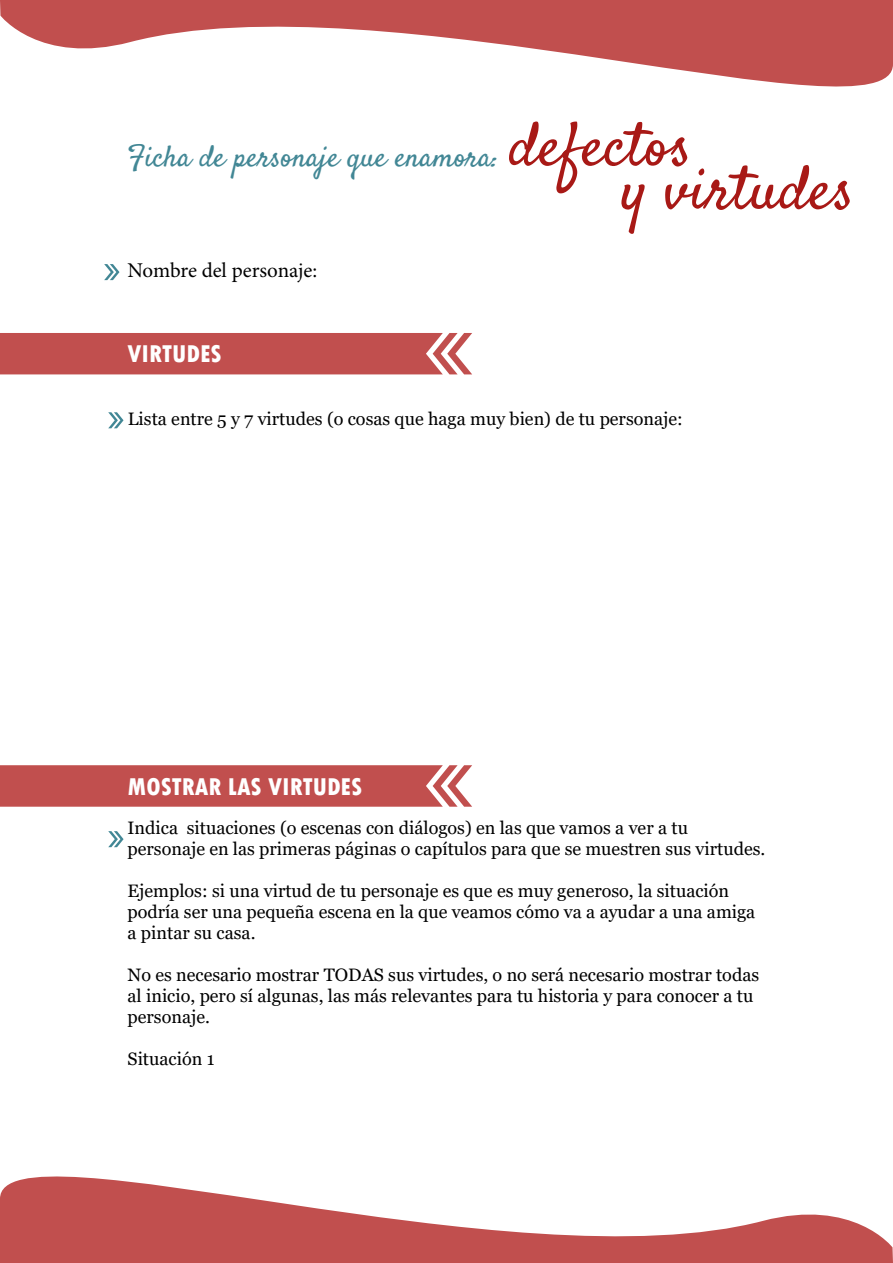
<style>
.page{position:relative;width:893px;height:1263px;background:#fff}
.page>*{position:absolute;margin:0;border:0;box-sizing:border-box;transform-origin:0 0}
.t1{font:61.5px/43.5px "Satisfy";color:#a81916}
.t2{font:30px "Satisfy";color:#428795}
.t3{font:800 condensed 25.5px "Tw Cen";color:#fff}
.t4{font:21px "Minion Pro";letter-spacing:-.005em;color:#000}
.t5{font:18px/21px "Georgia";color:#000}
</style>
<div class="page">
<svg style="left:0;top:0;width:893px;height:87px;fill:#c14f4e"></svg>
<svg style="left:0;top:1176px;width:893px;height:87px;fill:#c14f4e"></svg>
<div style="left:0;top:333px;width:472px;height:41px;background:#c14f4e"></div>
<svg style="left:0;top:765px;width:472px;height:42px;background:#c45857"></svg>
<svg style="left:108px;top:412px;width:16px;height:16px"></svg>
<svg style="left:104px;top:264px;width:15px;height:16px"></svg>
<svg style="left:108px;top:831px;width:16px;height:16px"></svg>
<h2 class="t2" style="left:128px;top:138px;width:373px">Ficha de personaje que enamora:</h2>
<p class="t4" style="left:128px;top:258px;width:191px">Nombre del personaje:</p>
<h1 class="t1" style="left:622px;top:129px;width:233px;text-indent:-113px">defectos<br>y virtudes</h1>
<h3 class="t3" style="left:127px;top:339px;width:96px">VIRTUDES</h3>
<p class="t5" style="left:128px;top:409px;width:556px">Lista entre 5 y 7 virtudes (o cosas que haga muy bien) de tu personaje:</p>
<h3 class="t3" style="left:127px;top:771px;width:237px">MOSTRAR LAS VIRTUDES</h3>
<p class="t5" style="left:128px;top:817px;width:639px">Indica situaciones (o escenas con diálogos) en las que vamos a ver a tu personaje en las primeras páginas o capítulos para que se muestren sus virtudes.</p>
<p class="t5" style="left:128px;top:880px;width:629px">Ejemplos: si una virtud de tu personaje es que es muy generoso, la situación podría ser una pequeña escena en la que veamos cómo va a ayudar a una amiga a pintar su casa.</p>
<p class="t5" style="left:128px;top:964px;width:633px">No es necesario mostrar TODAS sus virtudes, o no será necesario mostrar todas al inicio, pero sí algunas, las más relevantes para tu historia y para conocer a tu personaje.</p>
<p class="t5" style="left:128px;top:1048px;width:88px">Situación 1</p>
</div>
